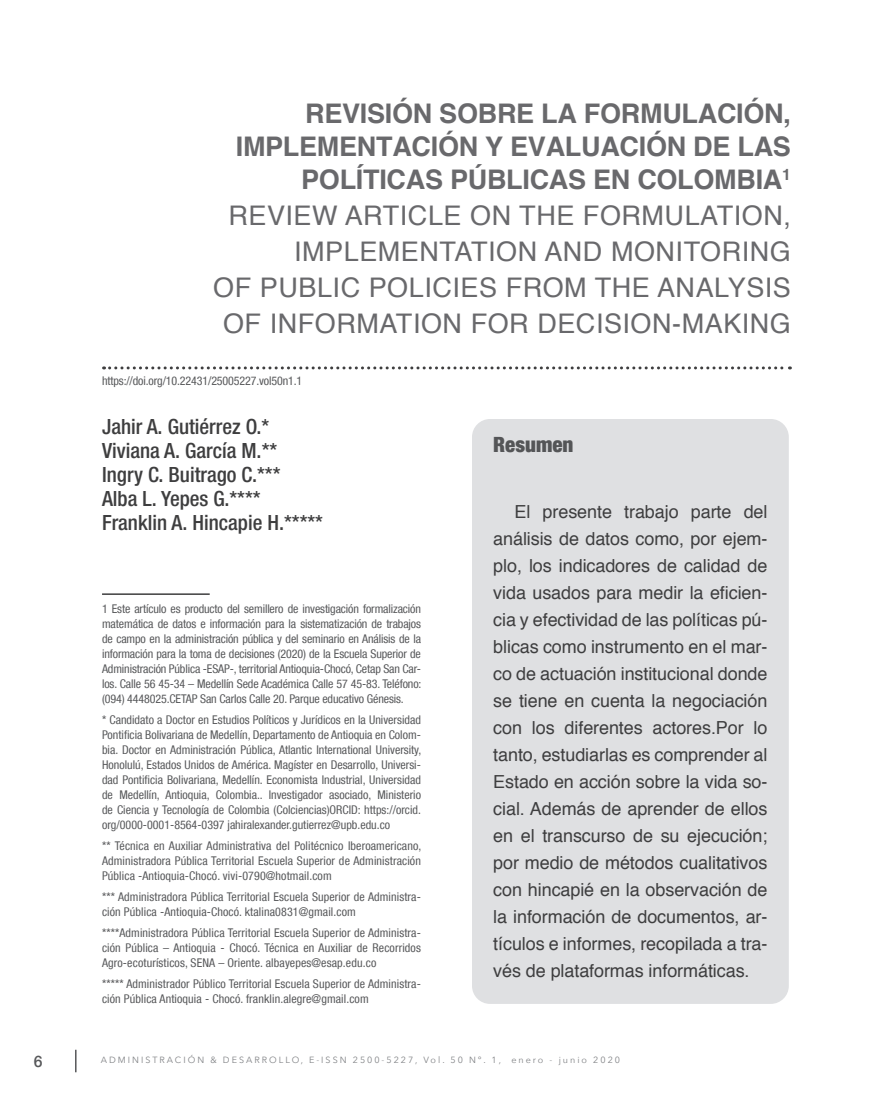
<style>
.page{position:relative;width:893px;height:1106px;background:#fff}
.page>*{position:absolute;margin:0;border:0;box-sizing:border-box;transform-origin:0 0}
.TITULO_GRANDE_Normal{font:27px "Helvetica";letter-spacing:.02em;color:#69696c}
.TITULO_GRANDE_1linea{font:700 27px "Helvetica";letter-spacing:-.01em;color:#69696c}
.SUB_PARRAFO_nombre{font:500 condensed 21px "Helvetica Neue LT Com";color:#3e3e3f}
.TITULO{font:900 condensed 21px "Helvetica Neue LT Com";color:#545557}
.párrafo_normal{font:18px/27px "Helvetica";letter-spacing:-.005em;color:#3e3e3f;text-align:justify}
.t1{font:500 15.75px "Helvetica Neue LT Com";color:#57585a}
.PIE_DE_PAGINA{font:condensed 12px/15px "Helvetica Neue LT Com";letter-spacing:.01em;color:#57585a;text-align:justify}
.PIE_DE_PAGINA-2{font:condensed 12px "Helvetica Neue LT Com";letter-spacing:-.01em;color:#57585a}
.t2{font:9px "Avenir Next";letter-spacing:.22em;color:#808285}
</style>
<div class="page">
<hr style="left:75px;top:1049px;width:2px;height:23px;background:#57585a">
<div style="left:472px;top:419px;width:317px;height:584px;background:#dfe0e2;border-radius:18px"></div>
<svg style="left:104px;top:366px;width:686px;height:3px"></svg>
<hr style="left:102px;top:593px;width:108px;height:2px;background:#3e3e3f">
<p class="TITULO_GRANDE_1linea" style="left:305px;top:96px;width:487px">REVISIÓN SOBRE LA FORMULACIÓN,</p>
<p class="TITULO_GRANDE_1linea" style="left:236px;top:129px;width:557px">IMPLEMENTACIÓN Y EVALUACIÓN DE LAS</p>
<p class="TITULO_GRANDE_1linea" style="left:301px;top:162px;width:491px">POLÍTICAS PÚBLICAS EN COLOMBIA<sup>1</sup></p>
<p class="TITULO_GRANDE_Normal" style="left:228px;top:195px;width:564px">REVIEW ARTICLE ON THE FORMULATION,</p>
<p class="TITULO_GRANDE_Normal" style="left:294px;top:231px;width:498px">IMPLEMENTATION AND MONITORING</p>
<p class="TITULO_GRANDE_Normal" style="left:213px;top:267px;width:579px">OF PUBLIC POLICIES FROM THE ANALYSIS</p>
<p class="TITULO_GRANDE_Normal" style="left:223px;top:303px;width:569px">OF INFORMATION FOR DECISION-MAKING</p>
<p class="PIE_DE_PAGINA-2" style="left:102px;top:374px;width:202px">https://doi.org/10.22431/25005227.vol50n1.1</p>
<p class="SUB_PARRAFO_nombre" style="left:102px;top:414px;width:169px">Jahir A. Gutiérrez O.*</p>
<p class="SUB_PARRAFO_nombre" style="left:102px;top:438px;width:177px">Viviana A. García M.**</p>
<p class="SUB_PARRAFO_nombre" style="left:102px;top:462px;width:180px">Ingry C. Buitrago C.***</p>
<p class="SUB_PARRAFO_nombre" style="left:102px;top:486px;width:160px">Alba L. Yepes G.****</p>
<p class="SUB_PARRAFO_nombre" style="left:102px;top:510px;width:223px">Franklin A. Hincapie H.*****</p>
<p class="PIE_DE_PAGINA" style="left:102px;top:600px;width:321px">1 Este artículo es producto del semillero de investigación formalización matemática de datos e información para la sistematización de trabajos de campo en la administración pública y del seminario en Análisis de la información para la toma de decisiones (2020) de la Escuela Superior de Administración Pública -ESAP-, territorial Antioquia-Chocó, Cetap San Car&shy;los. Calle 56 45-34 – Medellín Sede Académica Calle 57 45-83. Teléfono: (094) 4448025.CETAP San Carlos Calle 20. Parque educativo Génesis.</p>
<p class="PIE_DE_PAGINA" style="left:102px;top:711px;width:321px">* Candidato a Doctor en Estudios Políticos y Jurídicos en la Universidad Pontificia Bolivariana de Medellín, Departamento de Antioquia en Colom&shy;bia. Doctor en Administración Pública, Atlantic International University, Honolulú, Estados Unidos de América. Magíster en Desarrollo, Universi&shy;dad Pontificia Bolivariana, Medellín. Economista Industrial, Universidad de Medellín, Antioquia, Colombia.. Investigador asociado, Ministerio de Ciencia y Tecnología de Colombia (Colciencias)ORCID: https://orcid. org/0000-0001-8564-0397 jahiralexander.gutierrez@upb.edu.co</p>
<p class="PIE_DE_PAGINA" style="left:102px;top:837px;width:321px">** Técnica en Auxiliar Administrativa del Politécnico Iberoamericano, Administradora Pública Territorial Escuela Superior de Administración Pública -Antioquia-Chocó. vivi-0790@hotmail.com</p>
<p class="PIE_DE_PAGINA" style="left:102px;top:888px;width:320px">*** Administradora Pública Territorial Escuela Superior de Administra&shy;ción Pública -Antioquia-Chocó. ktalina0831@gmail.com</p>
<p class="PIE_DE_PAGINA" style="left:102px;top:924px;width:320px">****Administradora Pública Territorial Escuela Superior de Administra&shy;ción Pública – Antioquia - Chocó. Técnica en Auxiliar de Recorridos Agro-ecoturísticos, SENA – Oriente. albayepes@esap.edu.co</p>
<p class="PIE_DE_PAGINA" style="left:102px;top:975px;width:320px">***** Administrador Público Territorial Escuela Superior de Administra&shy;ción Pública Antioquia - Chocó. franklin.alegre@gmail.com</p>
<p class="TITULO" style="left:493px;top:432px;width:82px">Resumen</p>
<p class="párrafo_normal" style="left:493px;top:499px;width:276px;text-indent:21px">El presente trabajo parte del análisis de datos como, por ejem&shy;plo, los indicadores de calidad de vida usados para medir la eficien&shy;cia y efectividad de las políticas pú&shy;blicas como instrumento en el mar&shy;co de actuación institucional donde se tiene en cuenta la negociación con los diferentes actores.Por lo tanto, estudiarlas es comprender al Estado en acción sobre la vida so&shy;cial. Además de aprender de ellos en el transcurso de su ejecución; por medio de métodos cualitativos con hincapié en la observación de la información de documentos, ar&shy;tículos e informes, recopilada a tra&shy;vés de plataformas informáticas.</p>
<h3 class="t1" style="left:34px;top:1051px;width:10px">6</h3>
<p class="t2" style="left:101px;top:1051px;width:521px">ADMINISTRACIÓN &amp; DESARROLLO, E-ISSN 2500-5227, Vol. 50 Nº. 1, enero - junio 2020</p>
</div>
